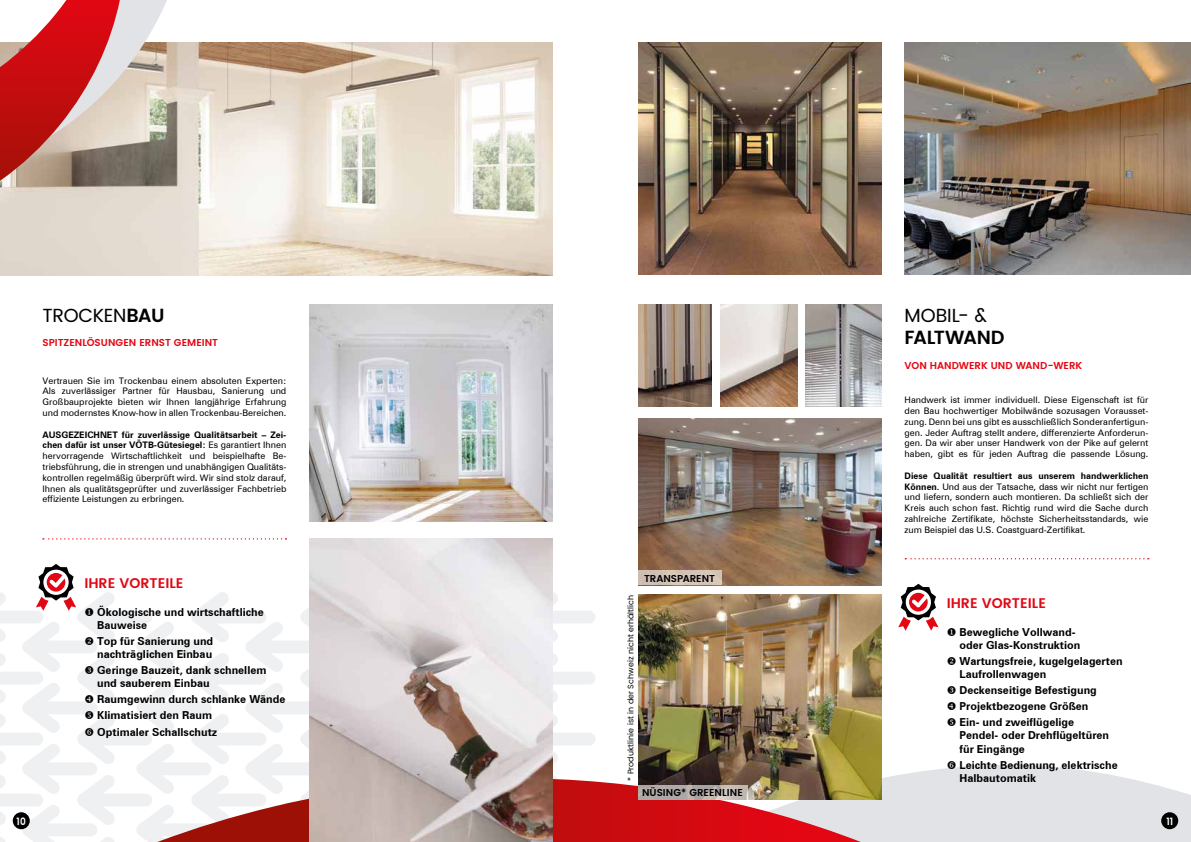
<style>
.page{position:relative;width:1191px;height:842px;background:#fff}
.page>*{position:absolute;margin:0;border:0;box-sizing:border-box;transform-origin:0 0}
.t1{font:19px "Poppins";letter-spacing:-.01em;color:#000}
.t2{font:600 19px "Poppins";letter-spacing:-.015em;color:#000}
.t3{font:600 14px "Poppins";color:#e30613}
.t4{font:700 11px/13.2px "Zurich BT";color:#000}
.t5{font:600 10.4px "Poppins";color:#fff;scale:.87 1}
.t6{font:600 10px "Poppins";color:#e30613}
.t7{font:600 10px "Poppins";color:#000}
.t8{font:9px/10.8px "Zurich BT";color:#000;text-align:justify}
.t9{font:8px "Poppins";letter-spacing:.01em;color:#000}
.s1{font-weight:600}
.s2{font-weight:700}
</style>
<div class="page">
<svg style="left:861px;top:765px;width:330px;height:77px;background:#e3e5e8"></svg>
<img style="left:638px;top:43px;width:244px;height:232px">
<img style="left:904px;top:43px;width:287px;height:232px">
<svg style="left:595px;top:781px;width:266px;height:61px;background:#d73f44"></svg>
<img style="left:0;top:43px;width:553px;height:232px">
<img style="left:309px;top:304px;width:244px;height:218px">
<svg style="left:0;top:0;width:169px;height:181px;background:#c87d78"></svg>
<svg style="left:43px;top:538px;width:243px;height:1px"></svg>
<div style="left:1161px;top:812px;width:17px;height:17px;background:#000;border-radius:50%"></div>
<svg style="left:898px;top:584px;width:40px;height:47px"></svg>
<svg style="left:905px;top:558px;width:243px;height:1px"></svg>
<img style="left:638px;top:418px;width:244px;height:167px">
<img style="left:638px;top:595px;width:244px;height:204px">
<img style="left:638px;top:304px;width:73px;height:102px">
<img style="left:721px;top:304px;width:76px;height:102px">
<img style="left:805px;top:304px;width:77px;height:102px">
<svg style="left:638px;top:784px;width:109px;height:15px;background:#aea7a3"></svg>
<div style="left:638px;top:570px;width:83px;height:15px;background:#d4c3b7"></div>
<svg style="left:0;top:564px;width:595px;height:278px"></svg>
<svg style="left:947px;top:765px;width:8px;height:3px"></svg>
<h1 class="t1" style="left:43px;top:301px;width:123px">TROCKEN<span class="s1">BAU</span></h1>
<p class="t6" style="left:43px;top:335px;width:177px">SPITZENLÖSUNGEN ERNST GEMEINT</p>
<p class="t8" style="left:43px;top:375px;width:245px">Vertrauen Sie im Trockenbau einem absoluten Experten:<br>Als zuverlässiger Partner für Hausbau, Sanierung und Großbauprojekte bieten wir Ihnen langjährige Erfahrung und modernstes Know-how in allen Trockenbau-Bereichen.</p>
<p class="t8" style="left:43px;top:429px;width:245px"><span class="s2">AUSGEZEICHNET für zuverlässige Qualitätsarbeit – Zei&shy;chen dafür ist unser VÖTB-Gütesiegel:</span> Es garantiert Ihnen hervorragende Wirtschaftlichkeit und beispielhafte Be&shy;triebsführung, die in strengen und unabhängigen Qualitäts&shy;kontrollen regelmäßig überprüft wird. Wir sind stolz darauf, Ihnen als qualitätsgeprüfter und zuverlässiger Fachbetrieb effiziente Leistungen zu erbringen.</p>
<h2 class="t3" style="left:84px;top:572px;width:101px">IHRE VORTEILE</h2>
<p class="t4" style="left:97px;top:605px;width:168px;text-indent:-13px">◆ Ökologische und wirtschaftliche<br>Bauweise</p>
<p class="t4" style="left:84px;top:634px;width:130px;text-align:right">❖ Top für Sanierung und nachträglichen Einbau</p>
<p class="t4" style="left:97px;top:664px;width:171px">Geringe Bauzeit, dank schnellem und sauberem Einbau</p>
<p class="t4" style="left:97px;top:691px;width:190px;line-height:16px">Raumgewinn durch schlanke Wände<br>Klimatisiert den Raum<br>Optimaler Schallschutz</p>
<p class="t9" style="left:625px;top:781px;width:188px;rotate:-90deg">* Produktlinie ist in der Schweiz nicht erhältlich</p>
<p class="t7" style="left:644px;top:571px;width:72px">TRANSPARENT</p>
<p class="t7" style="left:642px;top:785px;width:102px">NÜSING* GREENLINE</p>
<h1 class="t1" style="left:904px;top:301px;width:84px">MOBIL- &amp;</h1>
<h1 class="t2" style="left:904px;top:324px;width:102px">FALTWAND</h1>
<p class="t6" style="left:904px;top:357px;width:179px">VON HANDWERK UND WAND-WERK</p>
<p class="t8" style="left:904px;top:395px;width:245px">Handwerk ist immer individuell. Diese Eigenschaft ist für den Bau hochwertiger Mobilwände sozusagen Vorausset&shy;zung. Denn bei uns gibt es ausschließlich Sonderanfertigun&shy;gen. Jeder Auftrag stellt andere, differenzierte Anforderun&shy;gen. Da wir aber unser Handwerk von der Pike auf gelernt haben, gibt es für jeden Auftrag die passende Lösung.</p>
<p class="t8" style="left:904px;top:470px;width:245px"><span class="s2">Diese Qualität resultiert aus unserem handwerklichen Können.</span> Und aus der Tatsache, dass wir nicht nur fertigen und liefern, sondern auch montieren. Da schließt sich der Kreis auch schon fast. Richtig rund wird die Sache durch zahlreiche Zertifikate, höchste Sicherheitsstandards, wie zum Beispiel das U.S. Coastguard-Zertifikat.</p>
<h2 class="t3" style="left:946px;top:592px;width:101px">IHRE VORTEILE</h2>
<p class="t4" style="left:959px;top:625px;width:122px;text-indent:-13px">◆ Bewegliche Vollwand&shy;oder Glas-Konstruktion</p>
<p class="t4" style="left:959px;top:654px;width:165px;text-indent:-13px">❖ Wartungsfreie, kugelgelagerten<br>Laufrollenwagen</p>
<p class="t4" style="left:959px;top:682px;width:139px;line-height:16px">Deckenseitige Befestigung<br>Projektbezogene Größen<br>Ein- und zweiflügelige</p>
<p class="t4" style="left:959px;top:729px;width:151px">Pendel- oder Drehflügeltüren für Eingänge</p>
<p class="t4" style="left:959px;top:758px;width:160px">Leichte Bedienung, elektrische<br>Halbautomatik</p>
<p class="t5" style="left:17px;top:813px;width:12px">10</p>
<p class="t5" style="left:1166px;top:813px;width:9px">11</p>
</div>
